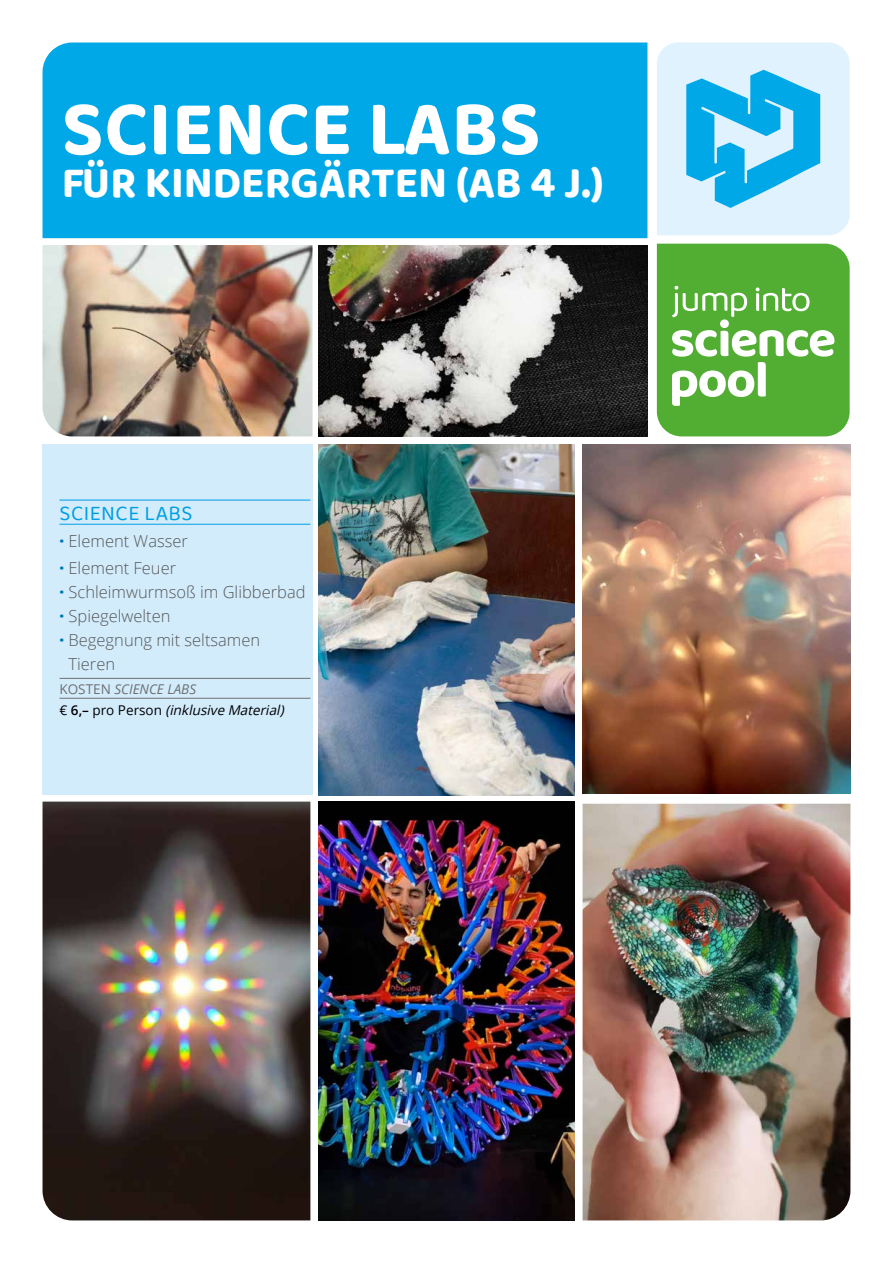
<style>
.page{position:relative;width:893px;height:1263px;background:#fff}
.page>*{position:absolute;margin:0;border:0;box-sizing:border-box;transform-origin:0 0}
.t1{font:700 79.5px "Baloo Tamma 2";letter-spacing:.01em;color:#fff;scale:.95 1}
.t2{font:700 45px "Baloo Tamma 2";color:#fff;scale:.95 1}
.t3{font:21px "Baloo Tamma 2";letter-spacing:.02em;color:#009fe3}
.t4{font:300 16.5px/27px "Open Sans";color:#575756}
.t5{font:italic 13.5px/21px "Open Sans";color:#000}
.s1{font-weight:800;color:#0077b4}
.s2{font-style:normal;color:#706f6f}
.s3{color:#706f6f}
.s4{font-style:normal}
.s5{font-weight:600;font-style:normal}
</style>
<div class="page">
<div style="left:43px;top:43px;width:604px;height:195px;background:#00a8e7"></div>
<div style="left:43px;top:445px;width:270px;height:350px;background:#d2ecfc"></div>
<img style="left:319px;top:445px;width:255px;height:350px">
<img style="left:319px;top:245px;width:328px;height:191px">
<img style="left:43px;top:245px;width:270px;height:191px">
<hr style="left:59px;top:500px;width:251px;height:1px;background:#009fe3">
<hr style="left:59px;top:524px;width:251px;height:1px;background:#009fe3">
<hr style="left:59px;top:678px;width:251px;height:1px;background:#706f6f">
<hr style="left:59px;top:698px;width:251px;height:1px;background:#706f6f">
<img style="left:43px;top:801px;width:267px;height:419px">
<img style="left:319px;top:801px;width:255px;height:419px">
<img style="left:583px;top:445px;width:267px;height:348px">
<img style="left:583px;top:804px;width:267px;height:416px">
<svg style="left:657px;top:244px;width:193px;height:192px;background:#6cba51"></svg>
<svg style="left:657px;top:43px;width:193px;height:192px;background:#9cdbf6"></svg>
<h1 class="t1" style="left:62px;top:80px;width:505px">SCIENCE LABS</h1>
<h2 class="t2" style="left:62px;top:155px;width:572px">FÜR KINDERGÄRTEN (AB 4 J.)</h2>
<p class="t3" style="left:59px;top:500px;width:135px">SCIENCE LABS</p>
<p class="t4" style="left:59px;top:527px;width:130px"><span class="s1">·</span> Element Wasser <span class="s1">·</span> Element Feuer</p>
<p class="t4" style="left:59px;top:578px;width:248px"><span class="s1">·</span> Schleimwurmsoß im Glibberbad</p>
<p class="t4" style="left:59px;top:602px;width:113px"><span class="s1">·</span> Spiegelwelten</p>
<p class="t4" style="left:59px;top:626px;width:202px"><span class="s1">·</span> Begegnung mit seltsamen</p>
<p class="t4" style="left:69px;top:650px;width:48px">Tieren</p>
<p class="t5" style="left:59px;top:678px;width:229px"><span class="s2">KOSTEN</span> <span class="s3">SCIENCE LABS<br></span><span class="s4">€</span> <span class="s5">6 , –</span> <span class="s4">p r o P e r s o n</span> (inklusive Material)</p>
</div>
